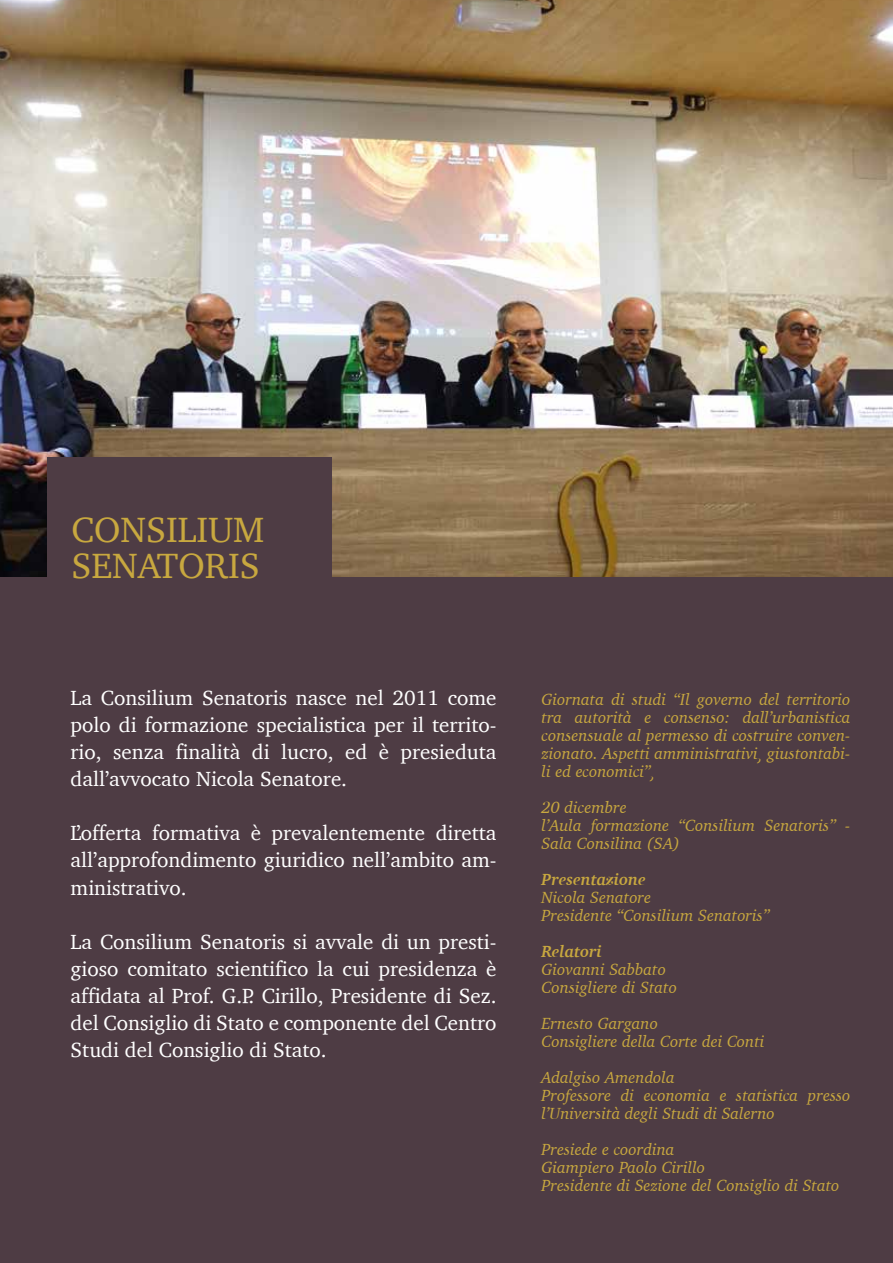
<style>
.page{position:relative;width:893px;height:1263px;background:#4e3c44}
.page>*{position:absolute;margin:0;border:0;box-sizing:border-box;transform-origin:0 0}
.t1{font:36px/36px "Charter";color:#c8a83f}
.t2{font:21px/27px "Charter";color:#fff;text-align:justify}
.t3{font:italic 16.5px/18px "Charter";color:#c8a83f}
.t4{font:italic 700 16.5px "Charter";color:#c8a83f}
</style>
<div class="page">
<img style="left:0;top:0;width:893px;height:577px">
<div style="left:47px;top:457px;width:284px;height:212px;background:#4e3c44"></div>
<h1 class="t1" style="left:71px;top:511px;width:194px">CONSILIUM<br>SENATORIS</h1>
<p class="t2" style="left:71px;top:684px;width:427px">La Consilium Senatoris nasce nel 2011 come polo di formazione specialistica per il territo&shy;rio, senza finalità di lucro, ed è presieduta dall’avvocato Nicola Senatore.</p>
<p class="t2" style="left:71px;top:819px;width:427px">L’offerta formativa è prevalentemente diretta all’approfondimento giuridico nell’ambito am&shy;ministrativo.</p>
<p class="t2" style="left:71px;top:927px;width:427px">La Consilium Senatoris si avvale di un presti&shy;gioso comitato scientifico la cui presidenza è affidata al Prof. G.P. Cirillo, Presidente di Sez. del Consiglio di Stato e componente del Centro Studi del Consiglio di Stato.</p>
<p class="t3" style="left:542px;top:690px;width:310px;text-align:justify">Giornata di studi “Il governo del territorio tra autorità e consenso: dall’urbanistica consensuale al permesso di costruire conven&shy;zionato. Aspetti amministrativi, giustontabi&shy;li ed economici”,</p>
<p class="t3" style="left:542px;top:798px;width:310px">20 dicembre<br>l’Aula formazione “Consilium Senatoris” -<br>Sala Consilina (SA)</p>
<p class="t4" style="left:542px;top:865px;width:106px">Presentazione</p>
<p class="t3" style="left:542px;top:888px;width:230px">Nicola Senatore<br>Presidente “Consilium Senatoris”</p>
<p class="t4" style="left:542px;top:937px;width:62px">Relatori</p>
<p class="t3" style="left:542px;top:960px;width:137px">Giovanni Sabbato<br>Consigliere di Stato</p>
<p class="t3" style="left:542px;top:1014px;width:225px">Ernesto Gargano<br>Consigliere della Corte dei Conti</p>
<p class="t3" style="left:542px;top:1068px;width:310px">Adalgiso Amendola<br>Professore di economia e statistica presso l’Università degli Studi di Salerno</p>
<p class="t3" style="left:542px;top:1140px;width:299px">Presiede e coordina<br>Giampiero Paolo Cirillo<br>Presidente di Sezione del Consiglio di Stato</p>
</div>
